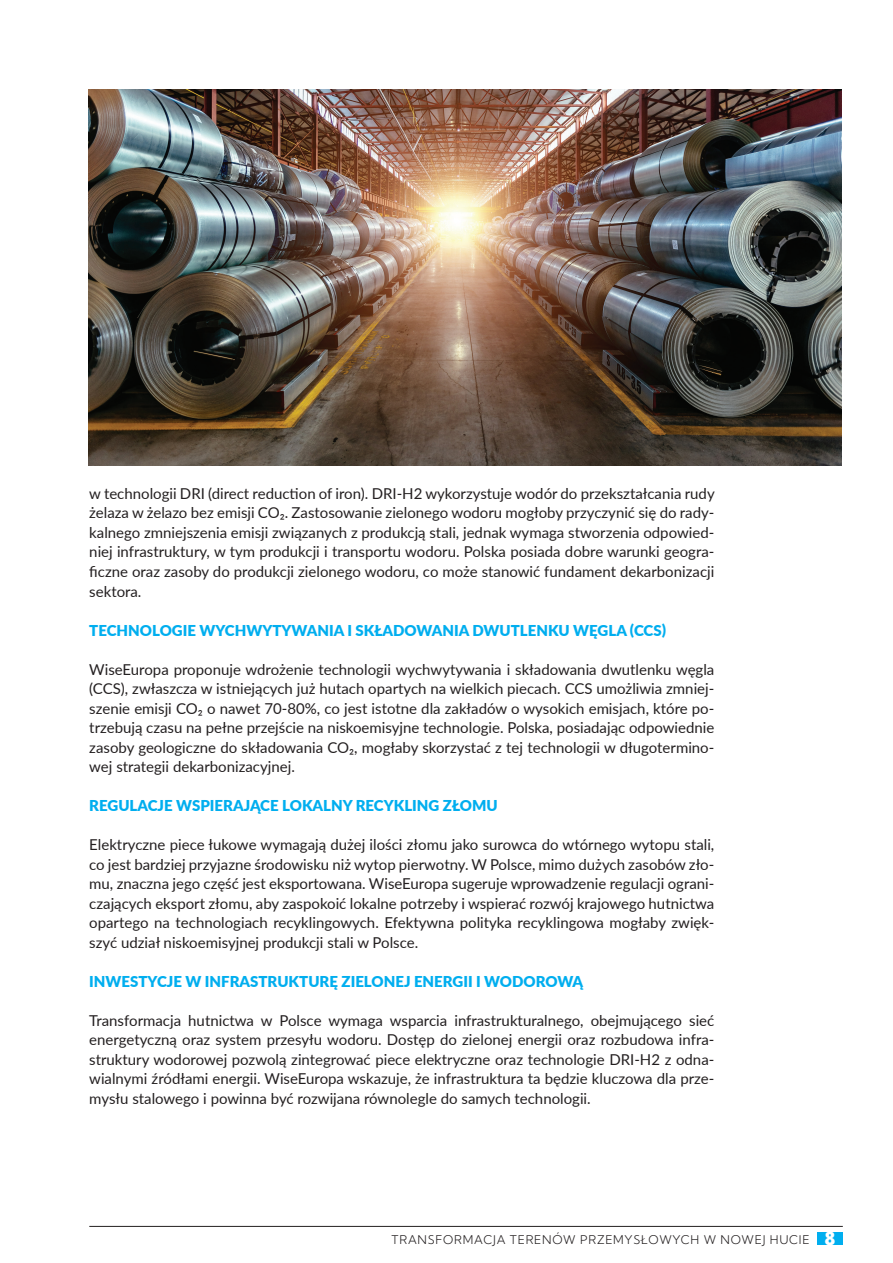
<style>
.page{position:relative;width:893px;height:1263px;background:#fff}
.page>*{position:absolute;margin:0;border:0;box-sizing:border-box;transform-origin:0 0}
.t1{font:15px/19.5px "Lato";color:#231f20;text-align:justify}
.t2{font:900 15px "Lato";color:#00aeef}
.t3{font:300 12px "Kumbh Sans";letter-spacing:.06em;color:#231f20}
.s1{font-weight:900;font-size:18px;color:#fff}
</style>
<div class="page">
<div style="left:817px;top:1231px;width:26px;height:13px;background:#00aeef"></div>
<hr style="left:89px;top:1226px;width:754px;height:1px;background:#231f20">
<img style="left:89px;top:89px;width:753px;height:377px">
<p class="t1" style="left:89px;top:483px;width:627px">w technologii DRI (direct reduction of iron). DRI-H2 wykorzystuje wodór do przekształcania rudy żelaza w żelazo bez emisji CO₂. Zastosowanie zielonego wodoru mogłoby przyczynić się do rady&shy;kalnego zmniejszenia emisji związanych z produkcją stali, jednak wymaga stworzenia odpowied&shy;niej infrastruktury, w tym produkcji i transportu wodoru. Polska posiada dobre warunki geogra&shy;ficzne oraz zasoby do produkcji zielonego wodoru, co może stanowić fundament dekarbonizacji sektora.</p>
<p class="t2" style="left:89px;top:619px;width:555px">TECH NOLOGIE WYCHWYTYWANIA I SKŁADOWANIA DWUTLENKU WĘGLA (CCS</p>
<p class="t2" style="left:662px;top:619px;width:6px">)</p>
<p class="t1" style="left:89px;top:659px;width:627px">WiseEuropa proponuje wdrożenie technologii wychwytywania i składowania dwutlenku węgla (CCS), zwłaszcza w istniejących już hutach opartych na wielkich piecach. CCS umożliwia zmniej&shy;szenie emisji CO₂ o nawet 70-80%, co jest istotne dla zakładów o wysokich emisjach, które po&shy;trzebują czasu na pełne przejście na niskoemisyjne technologie. Polska, posiadając odpowiednie zasoby geologiczne do składowania CO₂, mogłaby skorzystać z tej technologii w długotermino&shy;wej strategii dekarbonizacyjnej.</p>
<p class="t2" style="left:89px;top:794px;width:410px">REGULACJE WSPIERAJĄCE LOKALNY RECYKLING ZŁOMU</p>
<p class="t1" style="left:89px;top:834px;width:627px">Elektryczne piece łukowe wymagają dużej ilości złomu jako surowca do wtórnego wytopu stali, co jest bardziej przyjazne środowisku niż wytop pierwotny. W Polsce, mimo dużych zasobów zło&shy;mu, znaczna jego część jest eksportowana. WiseEuropa sugeruje wprowadzenie regulacji ograni&shy;czających eksport złomu, aby zaspokoić lokalne potrzeby i wspierać rozwój krajowego hutnictwa opartego na technologiach recyklingowych. Efektywna polityka recyklingowa mogłaby zwięk&shy;szyć udział niskoemisyjnej produkcji stali w Polsce.</p>
<p class="t2" style="left:89px;top:970px;width:495px">INWESTYCJE W INFRASTRUKTURĘ ZIELONEJ ENERGII I WODOROWĄ</p>
<p class="t1" style="left:89px;top:1010px;width:627px">Transformacja hutnictwa w Polsce wymaga wsparcia infrastrukturalnego, obejmującego sieć energetyczną oraz system przesyłu wodoru. Dostęp do zielonej energii oraz rozbudowa infra&shy;struktury wodorowej pozwolą zintegrować piece elektryczne oraz technologie DRI-H2 z odna&shy;wialnymi źródłami energii. WiseEuropa wskazuje, że infrastruktura ta będzie kluczowa dla prze&shy;mysłu stalowego i powinna być rozwijana równolegle do samych technologii.</p>
<p class="t3" style="left:392px;top:1232px;width:445px">TRANSFORMACJA TERENÓW PRZEMYSŁOWYCH W NOWEJ H UCIE <span class="s1">8</span></p>
</div>
